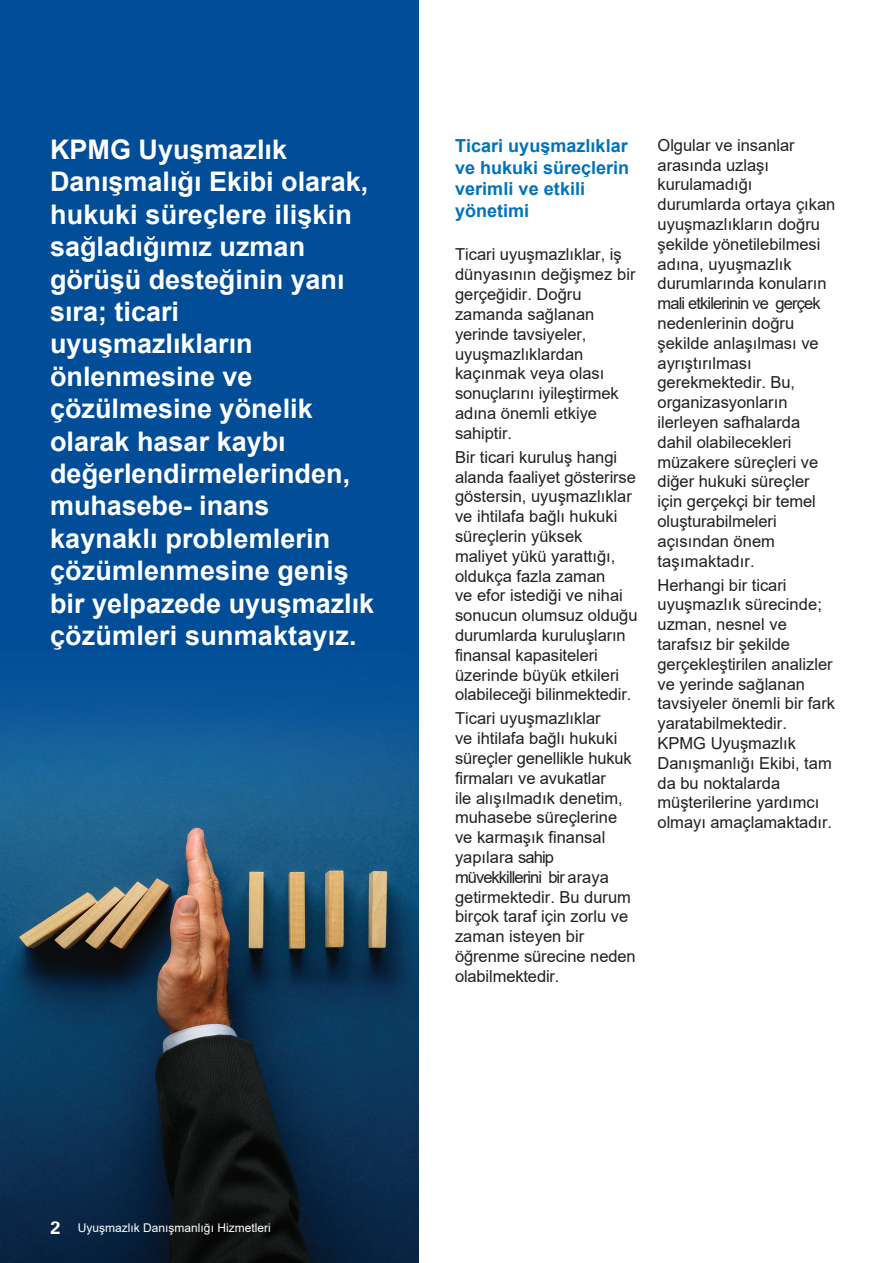
<style>
.page{position:relative;width:893px;height:1263px;background:#fff}
.page>*{position:absolute;margin:0;border:0;box-sizing:border-box;transform-origin:0 0}
.Heading_1{font:700 27px/32.4px "Arial";color:#fff}
.Heading_1-2{font:700 18px/21.6px "Arial";color:#0072bc}
.Heading_1-3{font:16.5px/19.8px "Arial";color:#231f20}
.t1{font:12px "Arial";color:#fff}
.s1{font-family:"Universfor KPMG";font-weight:700;font-size:18px}
</style>
<div class="page">
<div style="left:0;top:0;width:418px;height:1263px;background:#014d97"></div>
<img style="left:0;top:702px;width:418px;height:561px">
<p class="Heading_1" style="left:50px;top:134px;width:326px">KPMG Uyuşmazlık<br>Danışmalığı Ekibi olarak, hukuki süreçlere ilişkin sağladığımız uzman görüşü desteğinin yanı sıra; ticari uyuşmazlıkların önlenmesine ve çözülmesine yönelik olarak hasar kaybı değerlendirmelerinden, muhasebe- inans kaynaklı problemlerin çözümlenmesine geniş bir yelpazede uyuşmazlık çözümleri sunmaktayız.</p>
<p class="Heading_1-2" style="left:455px;top:135px;width:176px">Ticari uyuşmazlıklar ve hukuki süreçlerin verimli ve etkili yönetimi</p>
<p class="Heading_1-3" style="left:455px;top:245px;width:182px">Ticari uyuşmazlıklar, iş dünyasının değişmez bir gerçeğidir. Doğru zamanda sağlanan yerinde tavsiyeler, uyuşmazlıklardan kaçınmak veya olası sonuçlarını iyileştirmek adına önemli etkiye sahiptir.</p>
<p class="Heading_1-3" style="left:455px;top:447px;width:184px">Bir ticari kuruluş hangi alanda faaliyet gösterirse göstersin, uyuşmazlıklar ve ihtilafa bağlı hukuki süreçlerin yüksek maliyet yükü yarattığı, oldukça fazla zaman<br>ve efor istediği ve nihai sonucun olumsuz olduğu durumlarda kuruluşların finansal kapasiteleri üzerinde büyük etkileri olabileceği bilinmektedir.</p>
<p class="Heading_1-3" style="left:455px;top:709px;width:182px">Ticari uyuşmazlıklar<br>ve ihtilafa bağlı hukuki süreçler genellikle hukuk firmaları ve avukatlar<br>ile alışılmadık denetim, muhasebe süreçlerine ve karmaşık finansal yapılara sahip müvekkillerini bir araya getirmektedir. Bu durum birçok taraf için zorlu ve zaman isteyen bir öğrenme sürecine neden olabilmektedir.</p>
<p class="Heading_1-3" style="left:657px;top:135px;width:179px">Olgular ve insanlar arasında uzlaşı kurulamadığı durumlarda ortaya çıkan uyuşmazlıkların doğru şekilde yönetilebilmesi adına, uyuşmazlık durumlarında konuların mali etkilerinin ve gerçek nedenlerinin doğru şekilde anlaşılması ve ayrıştırılması gerekmektedir. Bu, organizasyonların ilerleyen safhalarda dahil olabilecekleri müzakere süreçleri ve diğer hukuki süreçler için gerçekçi bir temel oluşturabilmeleri açısından önem taşımaktadır.</p>
<p class="Heading_1-3" style="left:657px;top:575px;width:179px">Herhangi bir ticari uyuşmazlık sürecinde; uzman, nesnel ve tarafsız bir şekilde gerçekleştirilen analizler ve yerinde sağlanan tavsiyeler önemli bir fark yaratabilmektedir.<br>KPMG Uyuşmazlık<br>Danışmanlığı Ekibi, tam da bu noktalarda müşterilerine yardımcı olmayı amaçlamaktadır.</p>
<p class="t1" style="left:51px;top:1220px;width:222px"><span class="s1">2</span> Uyuşmazlık Danışmanlığı Hizmetleri</p>
</div>
